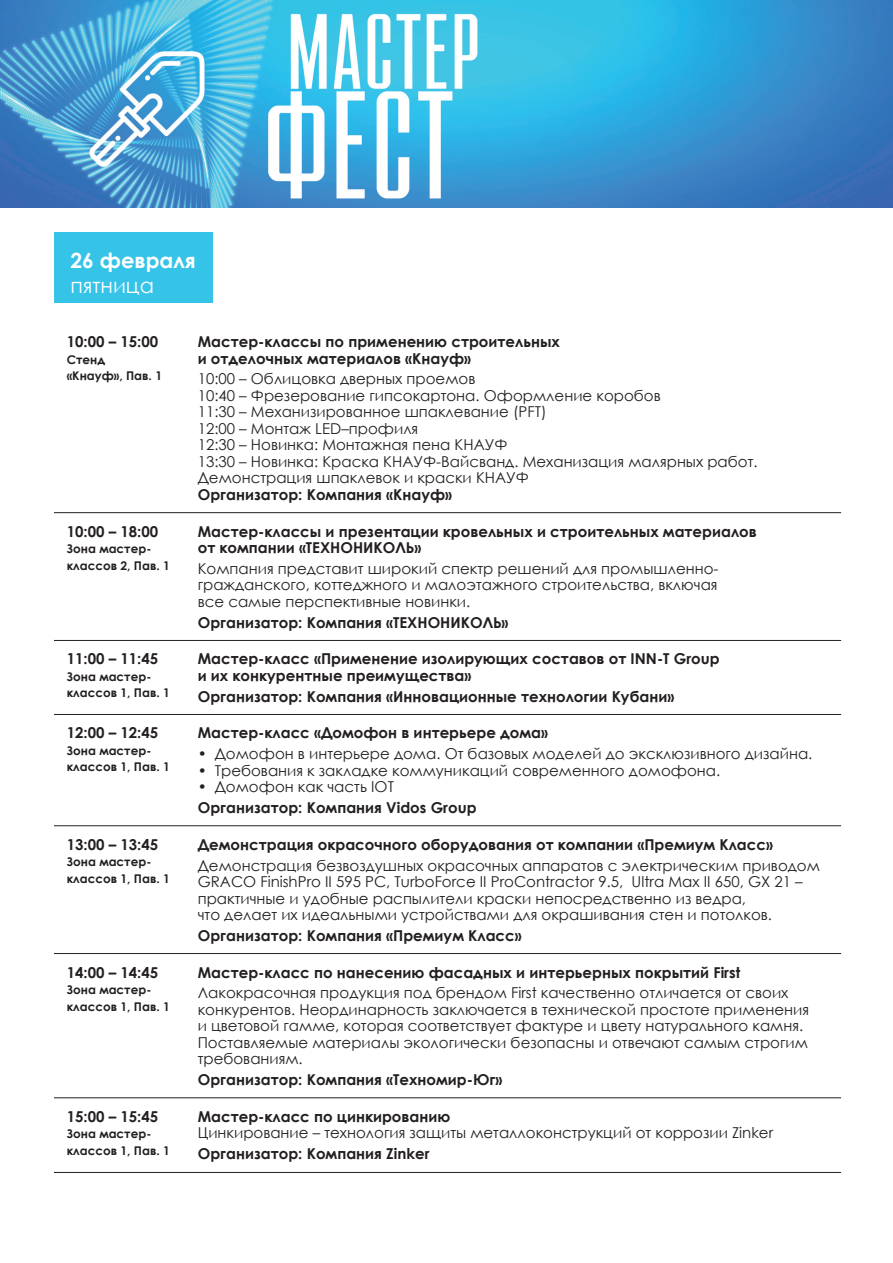
<style>
.page{position:relative;width:893px;height:1263px;background:#fff}
.page>*{position:absolute;margin:0;border:0;box-sizing:border-box;transform-origin:0 0}
.Дата{font:700 21px "Century Gothic";color:#fff}
.День_недели{font:21px "Century Gothic";color:#fff}
.Имя{font:15px/16.5px "Century Gothic";color:#231f20}
.Время{font:700 15px/16.5px "Century Gothic";color:#231f20}
.Дата-2{font:700 15px "Century Gothic";color:#231f20}
.Дата-3{font:700 12px/16.5px "Century Gothic";color:#231f20}
</style>
<div class="page">
<div style="left:54px;top:232px;width:159px;height:71px;background:#35c3e7"></div>
<hr style="left:54px;top:512px;width:131px;height:1px;background:#231f20">
<hr style="left:185px;top:512px;width:656px;height:1px;background:#231f20">
<hr style="left:54px;top:640px;width:131px;height:1px;background:#231f20">
<hr style="left:185px;top:640px;width:656px;height:1px;background:#231f20">
<hr style="left:54px;top:714px;width:131px;height:1px;background:#231f20">
<hr style="left:185px;top:714px;width:656px;height:1px;background:#231f20">
<hr style="left:54px;top:825px;width:131px;height:1px;background:#231f20">
<hr style="left:185px;top:825px;width:656px;height:1px;background:#231f20">
<hr style="left:54px;top:953px;width:131px;height:1px;background:#231f20">
<hr style="left:185px;top:953px;width:656px;height:1px;background:#231f20">
<hr style="left:54px;top:1097px;width:131px;height:1px;background:#231f20">
<hr style="left:185px;top:1097px;width:656px;height:1px;background:#231f20">
<hr style="left:54px;top:1172px;width:131px;height:1px;background:#231f20">
<hr style="left:185px;top:1172px;width:656px;height:1px;background:#231f20">
<img style="left:0;top:0;width:893px;height:208px">
<p class="Дата" style="left:71px;top:244px;width:127px">26 февраля</p>
<p class="День_недели" style="left:71px;top:271px;width:85px">пятница</p>
<p class="Дата-2" style="left:67px;top:330px;width:93px">10:00 – 15:00</p>
<p class="Дата-3" style="left:67px;top:350px;width:97px">Стенд «Кнауф», Пав. 1</p>
<p class="Время" style="left:198px;top:333px;width:364px">Мастер-классы по применению строительных и отделочных материалов «Кнауф»</p>
<p class="Имя" style="left:198px;top:370px;width:279px">10:00 – Облицовка дверных проемов</p>
<p class="Имя" style="left:198px;top:387px;width:465px">10:40 – Фрезерование гипсокартона. Оформление коробов</p>
<p class="Имя" style="left:198px;top:403px;width:350px">11:30 – Механизированное шпаклевание (PFT)</p>
<p class="Имя" style="left:198px;top:420px;width:222px">12:00 – Монтаж LED–профиля</p>
<p class="Имя" style="left:198px;top:436px;width:311px">12:30 – Новинка: Монтажная пена КНАУФ</p>
<p class="Имя" style="left:198px;top:453px;width:561px">13:30 – Новинка: Краска КНАУФ-Вайсванд. Механизация малярных работ.<br>Демонстрация шпаклевок и краски КНАУФ</p>
<p class="Время" style="left:198px;top:485px;width:256px">Организатор: Компания «Кнауф»</p>
<p class="Дата-2" style="left:67px;top:520px;width:93px">10:00 – 18:00</p>
<p class="Дата-3" style="left:67px;top:540px;width:105px">Зона мастер&shy;классов 2, Пав. 1</p>
<p class="Время" style="left:198px;top:522px;width:561px">Мастер-классы и презентации кровельных и строительных материалов от компании «ТЕХНОНИКОЛЬ»</p>
<p class="Имя" style="left:198px;top:560px;width:522px;text-align:justify">Компания представит широкий спектр решений для промышленно&shy;гражданского, коттеджного и малоэтажного строительства, включая все самые перспективные новинки.</p>
<p class="Время" style="left:198px;top:613px;width:312px">Организатор: Компания «ТЕХНОНИКОЛЬ»</p>
<p class="Дата-2" style="left:67px;top:648px;width:93px">11:00 – 11:45</p>
<p class="Дата-3" style="left:67px;top:668px;width:105px">Зона мастер&shy;классов 1, Пав. 1</p>
<p class="Время" style="left:198px;top:650px;width:523px">Мастер-класс «Применение изолирующих составов от INN-T Group и их конкурентные преимущества»</p>
<p class="Время" style="left:198px;top:687px;width:478px">Организатор: Компания «Инновационные технологии Кубани»</p>
<p class="Дата-2" style="left:67px;top:722px;width:93px">12:00 – 12:45</p>
<p class="Дата-3" style="left:67px;top:742px;width:105px">Зона мастер&shy;классов 1, Пав. 1</p>
<p class="Время" style="left:198px;top:724px;width:352px">Мастер-класс «Домофон в интерьере дома»</p>
<p class="Имя" style="left:198px;top:745px;width:616px">• Домофон в интерьере дома. От базовых моделей до эксклюзивного дизайна.</p>
<p class="Имя" style="left:198px;top:762px;width:524px">• Требования к закладке коммуникаций современного домофона.</p>
<p class="Имя" style="left:198px;top:778px;width:198px">• Домофон как часть IOT</p>
<p class="Время" style="left:198px;top:799px;width:280px">Организатор: Компания Vidos Group</p>
<p class="Дата-2" style="left:67px;top:833px;width:93px">13:00 – 13:45</p>
<p class="Дата-3" style="left:67px;top:853px;width:105px">Зона мастер&shy;классов 1, Пав. 1</p>
<p class="Время" style="left:198px;top:835px;width:577px">Демонстрация окрасочного оборудования от компании «Премиум Класс»</p>
<p class="Имя" style="left:198px;top:857px;width:624px">Демонстрация безвоздушных окрасочных аппаратов с электрическим приводом GRACO FinishPro II 595 PC, TurboForce II ProContractor 9.5, Ultra Max II 650, GX 21 – практичные и удобные распылители краски непосредственно из ведра,<br>что делает их идеальными устройствами для окрашивания стен и потолков.</p>
<p class="Время" style="left:198px;top:926px;width:325px">Организатор: Компания «Премиум Класс»</p>
<p class="Дата-2" style="left:67px;top:961px;width:93px">14:00 – 14:45</p>
<p class="Дата-3" style="left:67px;top:981px;width:105px">Зона мастер&shy;классов 1, Пав. 1</p>
<p class="Время" style="left:198px;top:963px;width:544px">Мастер-класс по нанесению фасадных и интерьерных покрытий First</p>
<p class="Имя" style="left:198px;top:984px;width:613px">Лакокрасочная продукция под брендом First качественно отличается от своих конкурентов. Неординарность заключается в технической простоте применения и цветовой гамме, которая соответствует фактуре и цвету натурального камня.<br>Поставляемые материалы экологически безопасны и отвечают самым строгим требованиям.</p>
<p class="Время" style="left:198px;top:1071px;width:306px">Организатор: Компания «Техномир-Юг»</p>
<p class="Дата-2" style="left:67px;top:1105px;width:93px">15:00 – 15:45</p>
<p class="Дата-3" style="left:67px;top:1125px;width:105px">Зона мастер&shy;классов 1, Пав. 1</p>
<p class="Время" style="left:198px;top:1107px;width:254px">Мастер-класс по цинкированию</p>
<p class="Имя" style="left:198px;top:1124px;width:577px">Цинкирование – технология защиты металлоконструкций от коррозии Zinker</p>
<p class="Время" style="left:198px;top:1145px;width:233px">Организатор: Компания Zinker</p>
</div>
